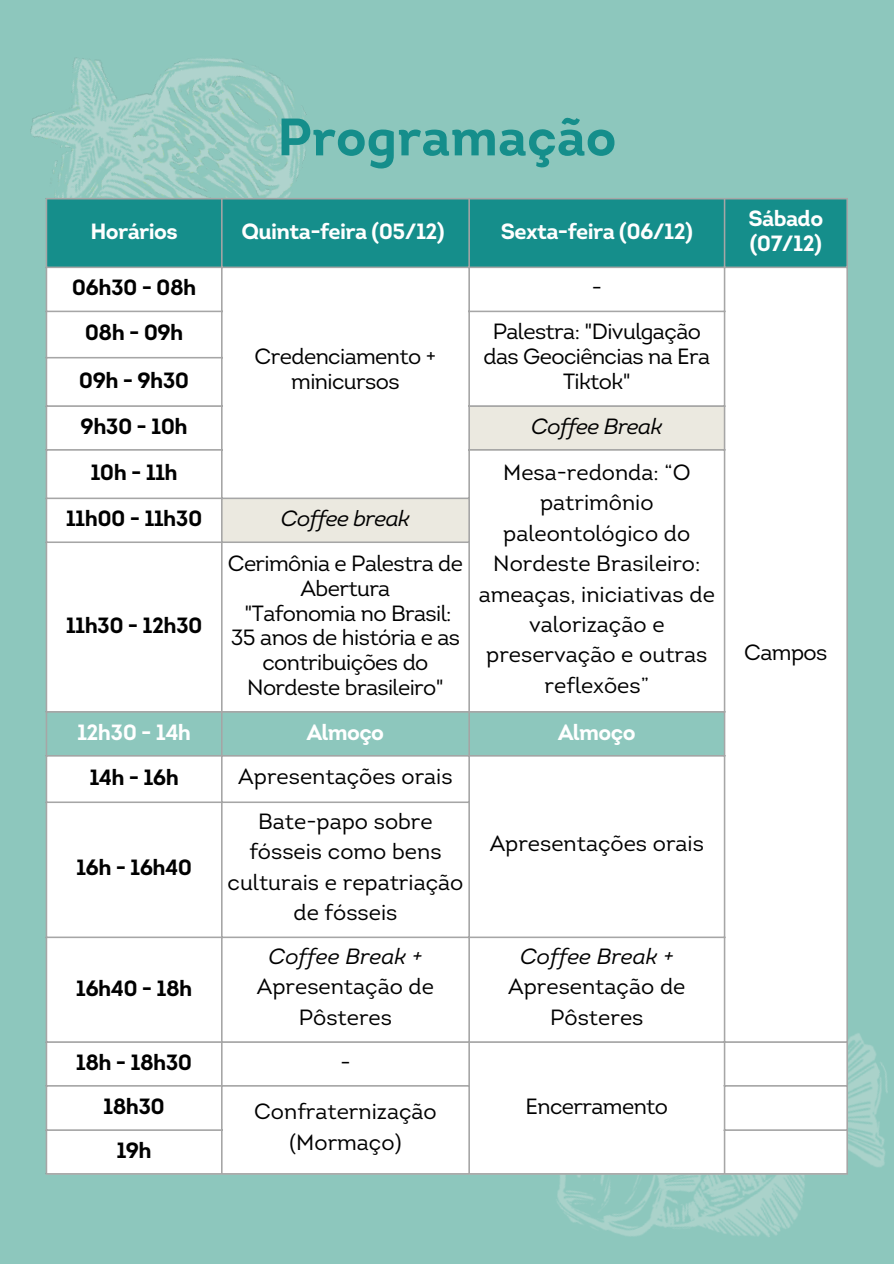
<style>
.page{position:relative;width:894px;height:1264px;background:#fff}
.page>*{position:absolute;margin:0;border:0;box-sizing:border-box;transform-origin:0 0}
.t1{font:700 52.5px "Intro";color:#158e8b}
.t2{font:22.05px/30.3px "Intro";color:#000;text-align:center}
.t3{font:22.05px/24.8px "Intro";letter-spacing:-.025em;color:#000;text-align:center}
.t4{font:700 22.05px "Intro";letter-spacing:-.025em;color:#000}
.t5{font:700 22.05px/24.8px "Intro";letter-spacing:-.025em;color:#fff}
.t6{font:italic 22.05px "Intro";letter-spacing:-.025em;color:#000}
.s1{font-style:italic}
</style>
<div class="page">
<div style="left:0;top:0;width:893px;height:1263px;background:#8dc7bd"></div>
<img style="left:410px;top:875px;width:478px;height:362px">
<img style="left:30px;top:58px;width:278px;height:304px">
<div style="left:47px;top:199px;width:799px;height:67px;background:#158e8b"></div>
<div style="left:47px;top:268px;width:799px;height:905px;background:#fff"></div>
<svg style="left:222px;top:406px;width:501px;height:136px;background:#f8f7f4"></svg>
<svg style="left:47px;top:712px;width:676px;height:43px"></svg>
<hr style="left:46px;top:199px;width:1px;height:974px;background:#a6a6a6">
<hr style="left:221px;top:199px;width:1px;height:974px;background:#a6a6a6">
<hr style="left:468px;top:199px;width:2px;height:974px;background:#a6a6a6">
<hr style="left:723px;top:199px;width:2px;height:974px;background:#a6a6a6">
<hr style="left:846px;top:199px;width:1px;height:974px;background:#a6a6a6">
<hr style="left:46px;top:198px;width:801px;height:1px;background:#a6a6a6">
<hr style="left:46px;top:266px;width:801px;height:2px;background:#a6a6a6">
<hr style="left:46px;top:310px;width:176px;height:2px;background:#a6a6a6">
<hr style="left:468px;top:310px;width:257px;height:2px;background:#a6a6a6">
<hr style="left:46px;top:357px;width:176px;height:1px;background:#a6a6a6">
<hr style="left:46px;top:405px;width:176px;height:2px;background:#a6a6a6">
<hr style="left:468px;top:405px;width:257px;height:2px;background:#a6a6a6">
<hr style="left:46px;top:449px;width:176px;height:1px;background:#a6a6a6">
<hr style="left:468px;top:449px;width:257px;height:1px;background:#a6a6a6">
<hr style="left:46px;top:497px;width:424px;height:2px;background:#a6a6a6">
<hr style="left:46px;top:541px;width:424px;height:2px;background:#a6a6a6">
<hr style="left:46px;top:711px;width:679px;height:1px;background:#a6a6a6">
<hr style="left:46px;top:755px;width:679px;height:1px;background:#a6a6a6">
<hr style="left:46px;top:801px;width:424px;height:2px;background:#a6a6a6">
<hr style="left:46px;top:936px;width:679px;height:2px;background:#a6a6a6">
<hr style="left:46px;top:1041px;width:801px;height:1px;background:#a6a6a6">
<hr style="left:46px;top:1085px;width:424px;height:1px;background:#a6a6a6">
<hr style="left:723px;top:1085px;width:124px;height:1px;background:#a6a6a6">
<hr style="left:46px;top:1129px;width:176px;height:1px;background:#a6a6a6">
<hr style="left:723px;top:1129px;width:124px;height:1px;background:#a6a6a6">
<hr style="left:46px;top:1173px;width:801px;height:1px;background:#a6a6a6">
<p class="t1" style="left:277px;top:116px;width:340px">Programação</p>
<p class="t5" style="left:90px;top:221px;width:89px">Horários</p>
<h1 class="t5" style="left:241px;top:221px;width:205px">Quinta-feira (05/12)</h1>
<p class="t5" style="left:500px;top:221px;width:193px">Sexta-feira (06/12)</p>
<p class="t5" style="left:748px;top:208px;width:76px">Sábado (07/12)</p>
<p class="t4" style="left:72px;top:278px;width:126px">06h30 - 08h</p>
<p class="t2" style="left:591px;top:274px;width:12px">-</p>
<p class="t4" style="left:85px;top:324px;width:100px">08h - 09h</p>
<p class="t3" style="left:483px;top:321px;width:228px">Palestra: "Divulgação das Geociências na Era</p>
<p class="t4" style="left:79px;top:371px;width:112px">09h - 9h30</p>
<p class="t2" style="left:563px;top:368px;width:69px">Tiktok"</p>
<p class="t4" style="left:81px;top:417px;width:109px">9h30 - 10h</p>
<p class="t6" style="left:531px;top:417px;width:132px">Coffee Break</p>
<p class="t4" style="left:90px;top:463px;width:89px">10h - 11h</p>
<p class="t2" style="left:478px;top:459px;width:238px">Mesa-redonda: “O patrimônio paleontológico do<br>Nordeste Brasileiro: ameaças, iniciativas de valorização e preservação e outras reflexões”</p>
<p class="t3" style="left:254px;top:346px;width:183px">Credenciamento + minicursos</p>
<p class="t4" style="left:66px;top:509px;width:138px">11h00 - 11h30</p>
<p class="t6" style="left:281px;top:509px;width:130px">Coffee break</p>
<p class="t3" style="left:228px;top:553px;width:237px">Cerimônia e Palestra de<br>Abertura</p>
<p class="t3" style="left:231px;top:602px;width:231px">"Tafonomia no Brasil:<br>35 anos de história e as contribuições do<br>Nordeste brasileiro"</p>
<p class="t4" style="left:66px;top:616px;width:138px">11h30 - 12h30</p>
<p class="t5" style="left:77px;top:721px;width:116px">12h30 - 14h</p>
<p class="t5" style="left:307px;top:721px;width:79px">Almoço</p>
<p class="t5" style="left:558px;top:721px;width:79px">Almoço</p>
<p class="t4" style="left:89px;top:768px;width:91px">14h - 16h</p>
<p class="t2" style="left:238px;top:763px;width:216px">Apresentações orais</p>
<p class="t4" style="left:76px;top:858px;width:118px">16h - 16h40</p>
<p class="t4" style="left:76px;top:978px;width:118px">16h40 - 18h</p>
<p class="t2" style="left:227px;top:808px;width:237px">Bate-papo sobre fósseis como bens culturais e repatriação de fósseis</p>
<p class="t2" style="left:489px;top:830px;width:216px">Apresentações orais</p>
<p class="t2" style="left:257px;top:943px;width:179px"><span class="s1">Coffee Break +<br></span>Apresentação de<br>Pôsteres</p>
<p class="t2" style="left:508px;top:943px;width:179px"><span class="s1">Coffee Break +<br></span>Apresentação de<br>Pôsteres</p>
<p class="t4" style="left:76px;top:1053px;width:118px">18h - 18h30</p>
<p class="t2" style="left:340px;top:1049px;width:12px">-</p>
<p class="t4" style="left:103px;top:1097px;width:63px">18h30</p>
<p class="t2" style="left:254px;top:1098px;width:184px">Confraternização</p>
<p class="t3" style="left:525px;top:1095px;width:144px">Encerramento</p>
<p class="t2" style="left:289px;top:1128px;width:113px">(Mormaço)</p>
<p class="t4" style="left:116px;top:1141px;width:37px">19h</p>
<p class="t2" style="left:744px;top:639px;width:85px">Campos</p>
</div>
